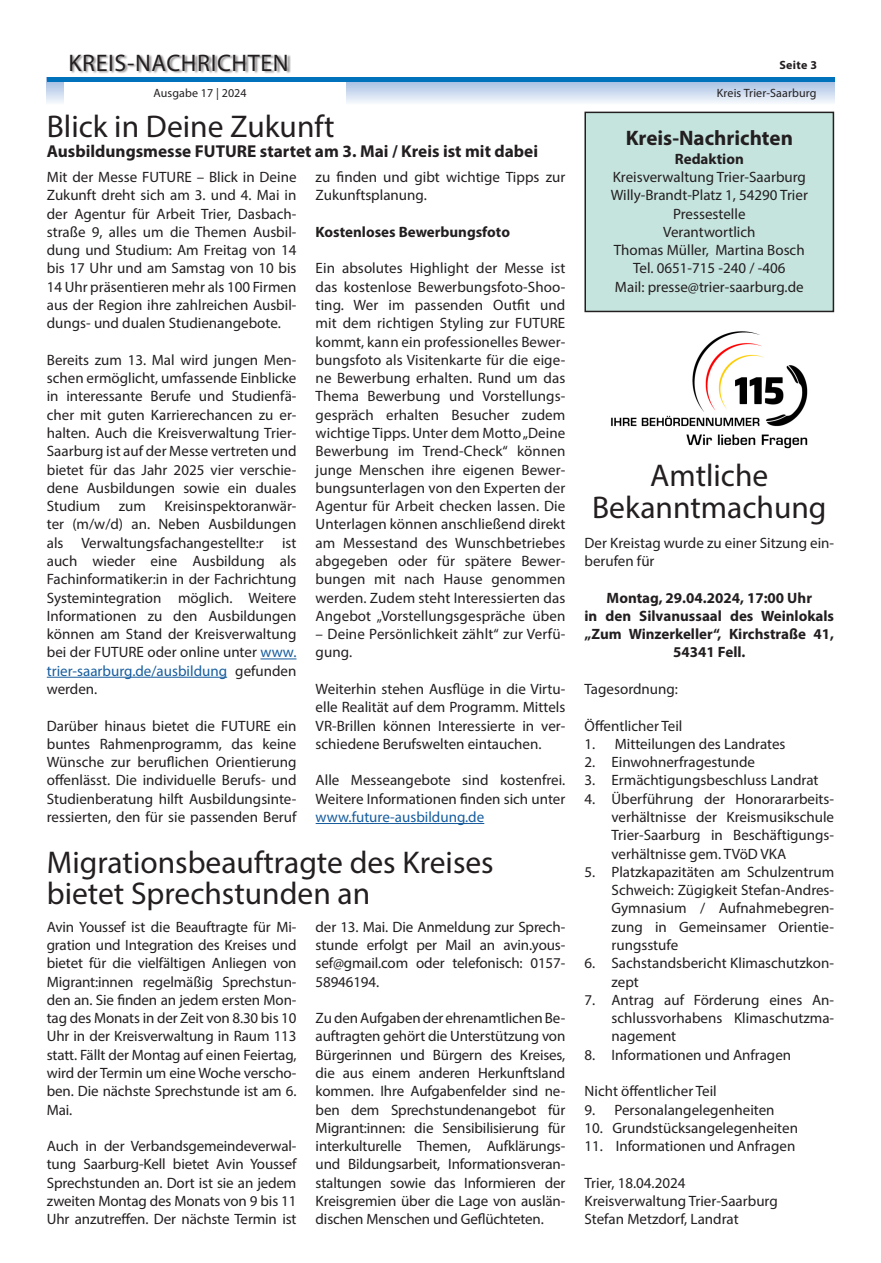
<style>
.page{position:relative;width:881px;height:1263px;background:#fff}
.page>*{position:absolute;margin:0;border:0;box-sizing:border-box;transform-origin:0 0}
.Headline{font:31.5px "Myriad Pro";color:#231f20}
.t1{font:24px "Myriad Pro";letter-spacing:.025em;color:#231f20}
.Fließtext_Bold_zentr{font:700 21px "Myriad Pro";color:#231f20}
.Subline{font:700 17.25px "Myriad Pro";color:#231f20}
.Fließtext{font:15px/18.3px "Myriad Pro";color:#231f20;text-align:justify}
.Fließtext_Bold_zentr-2{font:15px "Myriad Pro";color:#231f20}
.Fließtext-2{font:700 15px/18.3px "Myriad Pro";color:#231f20;text-align:center}
.Fließtext_Bold_zentr-3{font:700 15px "Myriad Pro";color:#231f20}
.t2{font:12px "Myriad Pro";letter-spacing:.01em;color:#231f20}
.t3{font:700 12px "Myriad Pro";letter-spacing:.025em;color:#231f20}
.s1{color:#175d9e}
</style>
<div class="page">
<svg style="left:47px;top:82px;width:786px;height:21px;background:#cedbef"></svg>
<div style="left:64px;top:0;width:281px;height:113px;background:#fff"></div>
<div style="left:71px;top:54px;width:220px;height:20px;background:#231f20;opacity:.5"></div>
<hr style="left:47px;top:78px;width:786px;height:4px;background:#0072bc">
<div style="left:585px;top:112px;width:248px;height:199px;background:#c6e4de"></div>
<div style="left:584px;top:112px;width:249px;height:200px;border:2px solid #231f20"></div>
<hr style="left:260px;top:658px;width:36px;height:1px;background:#175d9e">
<hr style="left:47px;top:677px;width:180px;height:1px;background:#175d9e">
<hr style="left:315px;top:823px;width:169px;height:1px;background:#175d9e">
<img style="left:611px;top:331px;width:197px;height:118px">
<h2 class="t1" style="left:68px;top:48px;width:221px">KREIS-NACHRICHTEN</h2>
<p class="t2" style="left:153px;top:86px;width:95px">Ausgabe 17 | 2024</p>
<p class="Headline" style="left:47px;top:107px;width:289px">Blick in Deine Zukunft</p>
<p class="Subline" style="left:47px;top:140px;width:492px">Ausbildungsmesse FUTURE startet am 3. Mai / Kreis ist mit dabei</p>
<p class="Fließtext" style="left:315px;top:168px;width:251px">zu finden und gibt wichtige Tipps zur<br>Zukunftsplanung.</p>
<p class="Fließtext-2" style="left:315px;top:222px;width:196px">Kostenloses Bewerbungsfoto</p>
<p class="Fließtext" style="left:315px;top:259px;width:251px">Ein absolutes Highlight der Messe ist das kostenlose Bewerbungsfoto-Shoo&shy;ting. Wer im passenden Outfit und mit dem richtigen Styling zur FUTURE kommt, kann ein professionelles Bewer&shy;bungsfoto als Visitenkarte für die eige&shy;ne Bewerbung erhalten. Rund um das Thema Bewerbung und Vorstellungs&shy;gespräch erhalten Besucher zudem wichtige Tipps. Unter dem Motto „Deine Bewerbung im Trend-Check“ können junge Menschen ihre eigenen Bewer&shy;bungsunterlagen von den Experten der Agentur für Arbeit checken lassen. Die Unterlagen können anschließend direkt am Messestand des Wunschbetriebes abgegeben oder für spätere Bewer&shy;bungen mit nach Hause genommen werden. Zudem steht Interessierten das Angebot „Vorstellungsgespräche üben</p>
<p class="Fließtext" style="left:315px;top:625px;width:251px">– Deine Persönlichkeit zählt“ zur Verfü&shy;gung.</p>
<p class="Fließtext" style="left:315px;top:680px;width:251px">Weiterhin stehen Ausflüge in die Virtu&shy;elle Realität auf dem Programm. Mittels VR-Brillen können Interessierte in ver&shy;schiedene Berufswelten eintauchen.</p>
<p class="Fließtext" style="left:315px;top:771px;width:251px">Alle Messeangebote sind kostenfrei.<br>Weitere Informationen finden sich unter <span class="s1">www.future-ausbildung.de</span></p>
<p class="Headline" style="left:47px;top:843px;width:448px">Migrationsbeauftragte des Kreises</p>
<p class="Headline" style="left:47px;top:874px;width:325px">bietet Sprechstunden an</p>
<p class="Fließtext" style="left:47px;top:917px;width:251px">Avin Youssef ist die Beauftragte für Mi&shy;gration und Integration des Kreises und bietet für die vielfältigen Anliegen von Migrant:innen regelmäßig Sprechstun&shy;den an. Sie finden an jedem ersten Mon&shy;tag des Monats in der Zeit von 8.30 bis 10<br>Uhr in der Kreisverwaltung in Raum 113 statt. Fällt der Montag auf einen Feiertag, wird der Termin um eine Woche verscho&shy;ben. Die nächste Sprechstunde ist am 6.<br>Mai.</p>
<p class="Fließtext" style="left:47px;top:1137px;width:251px">Auch in der Verbandsgemeindeverwal&shy;tung Saarburg-Kell bietet Avin Youssef Sprechstunden an. Dort ist sie an jedem zweiten Montag des Monats von 9 bis 11<br>Uhr anzutreffen. Der nächste Termin ist</p>
<p class="Fließtext" style="left:47px;top:168px;width:251px">Mit der Messe FUTURE – Blick in Deine Zukunft dreht sich am 3. und 4. Mai in der Agentur für Arbeit Trier, Dasbach&shy;straße 9, alles um die Themen Ausbil&shy;dung und Studium: Am Freitag von 14 bis 17 Uhr und am Samstag von 10 bis 14 Uhr präsentieren mehr als 100 Firmen aus der Region ihre zahlreichen Ausbil&shy;dungs- und dualen Studienangebote.</p>
<p class="Fließtext" style="left:47px;top:350px;width:251px">Bereits zum 13. Mal wird jungen Men&shy;schen ermöglicht, umfassende Einblicke in interessante Berufe und Studienfä&shy;cher mit guten Karrierechancen zu er&shy;halten. Auch die Kreisverwaltung Trier-Saarburg ist auf der Messe vertreten und bietet für das Jahr 2025 vier verschie&shy;dene Ausbildungen sowie ein duales Studium zum Kreisinspektoranwär&shy;ter (m/w/d) an. Neben Ausbildungen als Verwaltungsfachangestellte:r ist auch wieder eine Ausbildung als Fachinformatiker:in in der Fachrichtung Systemintegration möglich. Weitere Informationen zu den Ausbildungen können am Stand der Kreisverwaltung bei der FUTURE oder online unter <span class="s1">www. trier-saarburg.de/ausbildung</span> gefunden werden.</p>
<p class="Fließtext" style="left:47px;top:716px;width:251px">Darüber hinaus bietet die FUTURE ein buntes Rahmenprogramm, das keine Wünsche zur beruflichen Orientierung offenlässt. Die individuelle Berufs- und Studienberatung hilft Ausbildungsinte&shy;ressierten, den für sie passenden Beruf</p>
<p class="Fließtext" style="left:315px;top:917px;width:251px">der 13. Mai. Die Anmeldung zur Sprech&shy;stunde erfolgt per Mail an avin.yous&shy;sef@gmail.com oder telefonisch: 0157- 58946194.</p>
<p class="Fließtext" style="left:315px;top:1009px;width:251px">Zu den Aufgaben der ehrenamtlichen Be&shy;auftragten gehört die Unterstützung von Bürgerinnen und Bürgern des Kreises, die aus einem anderen Herkunftsland kommen. Ihre Aufgabenfelder sind ne&shy;ben dem Sprechstundenangebot für Migrant:innen: die Sensibilisierung für interkulturelle Themen, Aufklärungs&shy;und Bildungsarbeit, Informationsveran&shy;staltungen sowie das Informieren der Kreisgremien über die Lage von auslän&shy;dischen Menschen und Geflüchteten.</p>
<p class="t3" style="left:779px;top:57px;width:39px">Seite 3</p>
<p class="t2" style="left:716px;top:86px;width:101px">Kreis Trier-Saarburg</p>
<p class="Fließtext_Bold_zentr" style="left:625px;top:125px;width:169px">Kreis-Nachrichten</p>
<p class="Fließtext_Bold_zentr-3" style="left:674px;top:149px;width:70px">Redaktion</p>
<p class="Fließtext_Bold_zentr-2" style="left:612px;top:168px;width:195px">Kreisverwaltung Trier-Saarburg</p>
<p class="Fließtext_Bold_zentr-2" style="left:610px;top:186px;width:198px">Willy-Brandt-Platz 1, 54290 Trier</p>
<p class="Fließtext_Bold_zentr-2" style="left:672px;top:204px;width:74px">Pressestelle</p>
<p class="Fließtext_Bold_zentr-2" style="left:663px;top:223px;width:94px">Verantwortlich</p>
<p class="Fließtext_Bold_zentr-2" style="left:613px;top:241px;width:192px">Thomas Müller, Martina Bosch</p>
<p class="Fließtext_Bold_zentr-2" style="left:633px;top:259px;width:154px">Tel. 0651-715 -240 / -406</p>
<p class="Fließtext_Bold_zentr-2" style="left:614px;top:277px;width:190px">Mail: presse@trier-saarburg.de</p>
<p class="Headline" style="left:650px;top:456px;width:119px">Amtliche</p>
<p class="Headline" style="left:592px;top:488px;width:236px">Bekanntmachung</p>
<p class="Fließtext" style="left:584px;top:533px;width:251px">Der Kreistag wurde zu einer Sitzung ein&shy;berufen für</p>
<p class="Fließtext-2" style="left:606px;top:588px;width:207px">Montag, 29.04.2024, 17:00 Uhr</p>
<p class="Fließtext-2" style="left:584px;top:606px;width:251px">in den Silvanussaal des Weinlokals „Zum Winzerkeller“, Kirchstraße 41,<br>54341 Fell.</p>
<p class="Fließtext" style="left:584px;top:680px;width:95px">Tagesordnung:</p>
<p class="Fließtext" style="left:584px;top:716px;width:99px">Öffentlicher Teil</p>
<p class="Fließtext" style="left:584px;top:734px;width:202px">1. Mitteilungen des Landrates</p>
<p class="Fließtext" style="left:584px;top:753px;width:172px">2. Einwohnerfragestunde</p>
<p class="Fließtext" style="left:584px;top:771px;width:235px">3. Ermächtigungsbeschluss Landrat</p>
<p class="Fließtext" style="left:611px;top:789px;width:224px;text-indent:-27px">4. Überführung der Honorararbeits&shy;verhältnisse der Kreismusikschule Trier-Saarburg in Beschäftigungs&shy;verhältnisse gem. TVöD VKA</p>
<p class="Fließtext" style="left:611px;top:862px;width:224px;text-indent:-27px">5. Platzkapazitäten am Schulzentrum Schweich: Zügigkeit Stefan-Andres-Gymnasium / Aufnahmebegren&shy;zung in Gemeinsamer Orientie&shy;rungsstufe</p>
<p class="Fließtext" style="left:611px;top:954px;width:224px;text-indent:-27px">6. Sachstandsbericht Klimaschutzkon&shy;zept</p>
<p class="Fließtext" style="left:611px;top:990px;width:224px;text-indent:-27px">7. Antrag auf Förderung eines An&shy;schlussvorhabens Klimaschutzma&shy;nagement</p>
<p class="Fließtext" style="left:584px;top:1045px;width:208px">8. Informationen und Anfragen</p>
<p class="Fließtext" style="left:584px;top:1082px;width:134px">Nicht öffentlicher Teil</p>
<p class="Fließtext" style="left:584px;top:1100px;width:191px">9. Personalangelegenheiten</p>
<p class="Fließtext" style="left:584px;top:1118px;width:215px">10. Grundstücksangelegenheiten</p>
<p class="Fließtext" style="left:584px;top:1137px;width:212px">11. Informationen und Anfragen</p>
<p class="Fließtext" style="left:584px;top:1173px;width:102px">Trier, 18.04.2024</p>
<p class="Fließtext" style="left:584px;top:1191px;width:195px">Kreisverwaltung Trier-Saarburg</p>
<p class="Fließtext" style="left:584px;top:1210px;width:156px">Stefan Metzdorf, Landrat</p>
</div>
